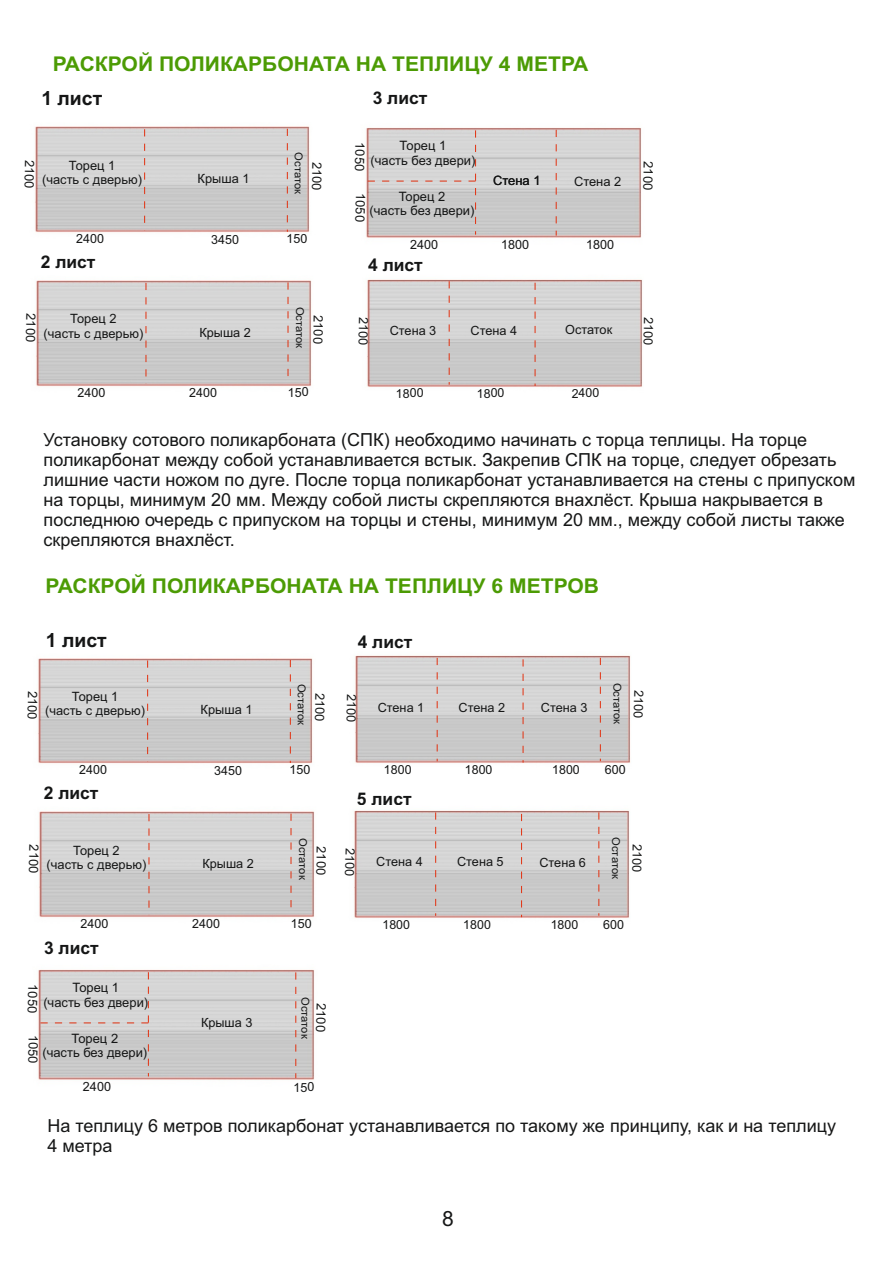
<style>
.page{position:relative;width:893px;height:1262px;background:#fff}
.page>*{position:absolute;margin:0;border:0;box-sizing:border-box;transform-origin:0 0}
.t1{font:21px "Arial";color:#151616}
.t2{font:700 20.4px "Arial";color:#4c9b04;scale:1.04 1}
.t3{font:700 19.5px "Arial";color:#151616}
.t4{font:18px/20.1px "Arial";color:#151616}
.t5{font:700 17.4px "Arial";color:#151616}
.t6{font:12.9px/14.4px "Arial";color:#151616;text-align:center}
.t7{font:12.75px "Arial";color:#151616}
.t8{font:12.6px "Arial";letter-spacing:-.01em;color:#151616}
.t9{font:12.45px "Arial";letter-spacing:-.01em;color:#151616}
.t10{font:10.95px "Arial";letter-spacing:-.01em;color:#151616}
</style>
<div class="page">
<img style="left:35px;top:126px;width:275px;height:107px">
<img style="left:366px;top:127px;width:275px;height:111px">
<img style="left:367px;top:279px;width:276px;height:108px">
<svg style="left:144px;top:129px;width:1px;height:101px"></svg>
<svg style="left:367px;top:130px;width:109px;height:105px;background:#cfcccc"></svg>
<svg style="left:555px;top:130px;width:1px;height:106px"></svg>
<svg style="left:449px;top:281px;width:1px;height:104px"></svg>
<svg style="left:534px;top:283px;width:1px;height:103px"></svg>
<img style="left:36px;top:280px;width:276px;height:107px">
<svg style="left:287px;top:282px;width:1px;height:101px"></svg>
<svg style="left:145px;top:283px;width:1px;height:101px"></svg>
<svg style="left:287px;top:129px;width:1px;height:103px"></svg>
<img style="left:38px;top:658px;width:275px;height:106px">
<img style="left:38px;top:969px;width:276px;height:111px">
<img style="left:355px;top:655px;width:276px;height:108px">
<svg style="left:147px;top:660px;width:1px;height:101px"></svg>
<svg style="left:40px;top:972px;width:109px;height:104px;background:#cfcdcd"></svg>
<svg style="left:295px;top:972px;width:1px;height:106px"></svg>
<svg style="left:437px;top:658px;width:1px;height:103px"></svg>
<svg style="left:522px;top:659px;width:1px;height:103px"></svg>
<img style="left:39px;top:811px;width:276px;height:107px">
<svg style="left:290px;top:813px;width:1px;height:101px"></svg>
<svg style="left:148px;top:814px;width:1px;height:101px"></svg>
<svg style="left:290px;top:660px;width:1px;height:103px"></svg>
<svg style="left:600px;top:658px;width:1px;height:103px"></svg>
<img style="left:354px;top:810px;width:276px;height:108px">
<svg style="left:435px;top:812px;width:1px;height:104px"></svg>
<svg style="left:521px;top:814px;width:1px;height:103px"></svg>
<svg style="left:598px;top:812px;width:1px;height:103px"></svg>
<p class="t2" style="left:53px;top:56px;width:516px">РАСКРОЙ ПОЛИКАРБОНАТА НА ТЕПЛИЦУ 4 МЕТРА</p>
<p class="t3" style="left:41px;top:91px;width:62px">1 лист</p>
<p class="t5" style="left:373px;top:91px;width:56px">3 лист</p>
<p class="t6" style="left:370px;top:140px;width:106px">Торец 1<br>(часть без двери)</p>
<p class="t6" style="left:369px;top:190px;width:106px">Торец 2<br>(часть без двери)</p>
<p class="t6" style="left:366px;top:142px;width:30px;rotate:91deg">1050</p>
<p class="t6" style="left:366px;top:193px;width:30px;rotate:91deg">1050</p>
<p class="t10" style="left:303px;top:152px;width:43px;rotate:90deg">Остаток</p>
<p class="t6" style="left:36px;top:160px;width:30px;rotate:91deg">2100</p>
<p class="t6" style="left:323px;top:162px;width:30px;rotate:91deg">2100</p>
<p class="t6" style="left:42px;top:159px;width:101px">Торец 1<br>(часть с дверью)</p>
<p class="t6" style="left:654px;top:161px;width:30px;rotate:91deg">2100</p>
<p class="t7" style="left:198px;top:174px;width:53px">Крыша 1</p>
<p class="t6" style="left:493px;top:174px;width:49px">Стена 1</p>
<p class="t6" style="left:574px;top:175px;width:49px">Стена 2</p>
<p class="t8" style="left:76px;top:234px;width:30px">2400</p>
<p class="t8" style="left:211px;top:234px;width:30px">3450</p>
<p class="t8" style="left:286px;top:234px;width:23px">150</p>
<p class="t7" style="left:410px;top:239px;width:30px">2400</p>
<p class="t7" style="left:501px;top:239px;width:30px">1800</p>
<p class="t7" style="left:586px;top:239px;width:30px">1800</p>
<p class="t5" style="left:41px;top:255px;width:56px">2 лист</p>
<p class="t5" style="left:368px;top:258px;width:56px">4 лист</p>
<p class="t10" style="left:304px;top:307px;width:43px;rotate:90deg">Остаток</p>
<p class="t6" style="left:37px;top:313px;width:30px;rotate:91deg">2100</p>
<p class="t6" style="left:324px;top:315px;width:30px;rotate:91deg">2100</p>
<p class="t6" style="left:44px;top:313px;width:101px">Торец 2<br>(часть с дверью)</p>
<p class="t7" style="left:199px;top:327px;width:53px">Крыша 2</p>
<p class="t7" style="left:368px;top:317px;width:30px;rotate:91deg">2100</p>
<p class="t7" style="left:653px;top:317px;width:30px;rotate:91deg">2100</p>
<p class="t7" style="left:470px;top:326px;width:48px">Стена 4</p>
<p class="t7" style="left:565px;top:325px;width:48px">Остаток</p>
<p class="t7" style="left:390px;top:326px;width:48px">Стена 3</p>
<p class="t8" style="left:77px;top:387px;width:30px">2400</p>
<p class="t8" style="left:189px;top:387px;width:30px">2400</p>
<p class="t8" style="left:288px;top:387px;width:23px">150</p>
<p class="t9" style="left:396px;top:388px;width:29px">1800</p>
<p class="t9" style="left:571px;top:388px;width:29px">2400</p>
<p class="t9" style="left:477px;top:388px;width:29px">1800</p>
<p class="t4" style="left:44px;top:431px;width:813px">Установку сотового поликарбоната (СПК) необходимо начинать с торца теплицы. На торце поликарбонат между собой устанавливается встык. Закрепив СПК на торце, следует обрезать лишние части ножом по дуге. После торца поликарбонат устанавливается на стены с припуском на торцы, минимум 20 мм. Между собой листы скрепляются внахлёст. Крыша накрывается в последнюю очередь с припуском на торцы и стены, минимум 20 мм., между собой листы также скрепляются внахлёст.</p>
<p class="t2" style="left:45px;top:578px;width:534px">РАСКРОЙ ПОЛИКАРБОНАТА НА ТЕПЛИЦУ 6 МЕТРОВ</p>
<p class="t3" style="left:46px;top:632px;width:62px">1 лист</p>
<p class="t10" style="left:306px;top:683px;width:43px;rotate:90deg">Остаток</p>
<p class="t6" style="left:39px;top:691px;width:30px;rotate:91deg">2100</p>
<p class="t6" style="left:326px;top:693px;width:30px;rotate:91deg">2100</p>
<p class="t6" style="left:45px;top:690px;width:101px">Торец 1<br>(часть с дверью)</p>
<p class="t7" style="left:201px;top:705px;width:53px">Крыша 1</p>
<p class="t8" style="left:79px;top:765px;width:30px">2400</p>
<p class="t5" style="left:44px;top:786px;width:56px">2 лист</p>
<p class="t8" style="left:214px;top:765px;width:30px">3450</p>
<p class="t8" style="left:289px;top:765px;width:23px">150</p>
<p class="t10" style="left:307px;top:838px;width:43px;rotate:90deg">Остаток</p>
<p class="t6" style="left:40px;top:844px;width:30px;rotate:91deg">2100</p>
<p class="t6" style="left:327px;top:846px;width:30px;rotate:91deg">2100</p>
<p class="t6" style="left:47px;top:844px;width:101px">Торец 2<br>(часть с дверью)</p>
<p class="t7" style="left:202px;top:858px;width:53px">Крыша 2</p>
<p class="t8" style="left:80px;top:918px;width:30px">2400</p>
<p class="t8" style="left:192px;top:918px;width:30px">2400</p>
<p class="t5" style="left:44px;top:940px;width:56px">3 лист</p>
<p class="t6" style="left:43px;top:981px;width:106px">Торец 1<br>(часть без двери)</p>
<p class="t6" style="left:42px;top:1032px;width:106px">Торец 2<br>(часть без двери)</p>
<p class="t6" style="left:39px;top:984px;width:30px;rotate:91deg">1050</p>
<p class="t6" style="left:39px;top:1035px;width:30px;rotate:91deg">1050</p>
<p class="t7" style="left:83px;top:1081px;width:30px">2400</p>
<p class="t7" style="left:201px;top:1017px;width:53px">Крыша 3</p>
<p class="t8" style="left:291px;top:918px;width:23px">150</p>
<p class="t10" style="left:309px;top:997px;width:43px;rotate:90deg">Остаток</p>
<p class="t6" style="left:327px;top:1003px;width:30px;rotate:91deg">2100</p>
<p class="t8" style="left:293px;top:1082px;width:23px">150</p>
<p class="t5" style="left:358px;top:635px;width:56px">4 лист</p>
<p class="t10" style="left:621px;top:682px;width:43px;rotate:90deg">Остаток</p>
<p class="t7" style="left:356px;top:693px;width:30px;rotate:91deg">2100</p>
<p class="t7" style="left:643px;top:690px;width:30px;rotate:91deg">2100</p>
<p class="t7" style="left:541px;top:702px;width:48px">Стена 3</p>
<p class="t7" style="left:378px;top:702px;width:48px">Стена 1</p>
<p class="t7" style="left:458px;top:702px;width:48px">Стена 2</p>
<p class="t9" style="left:384px;top:765px;width:29px">1800</p>
<p class="t9" style="left:552px;top:765px;width:29px">1800</p>
<p class="t9" style="left:465px;top:765px;width:29px">1800</p>
<p class="t5" style="left:357px;top:792px;width:56px">5 лист</p>
<p class="t8" style="left:604px;top:765px;width:23px">600</p>
<p class="t10" style="left:620px;top:837px;width:43px;rotate:90deg">Остаток</p>
<p class="t7" style="left:355px;top:848px;width:30px;rotate:91deg">2100</p>
<p class="t7" style="left:642px;top:844px;width:30px;rotate:91deg">2100</p>
<p class="t7" style="left:376px;top:857px;width:48px">Стена 4</p>
<p class="t7" style="left:539px;top:857px;width:48px">Стена 6</p>
<p class="t7" style="left:457px;top:857px;width:48px">Стена 5</p>
<p class="t9" style="left:382px;top:919px;width:29px">1800</p>
<p class="t9" style="left:550px;top:919px;width:29px">1800</p>
<p class="t9" style="left:463px;top:919px;width:29px">1800</p>
<p class="t8" style="left:603px;top:919px;width:23px">600</p>
<p class="t4" style="left:47px;top:1117px;width:790px">На теплицу 6 метров поликарбонат устанавливается по такому же принципу, как и на теплицу<br>4 метра</p>
<p class="t1" style="left:442px;top:1210px;width:13px">8</p>
</div>
